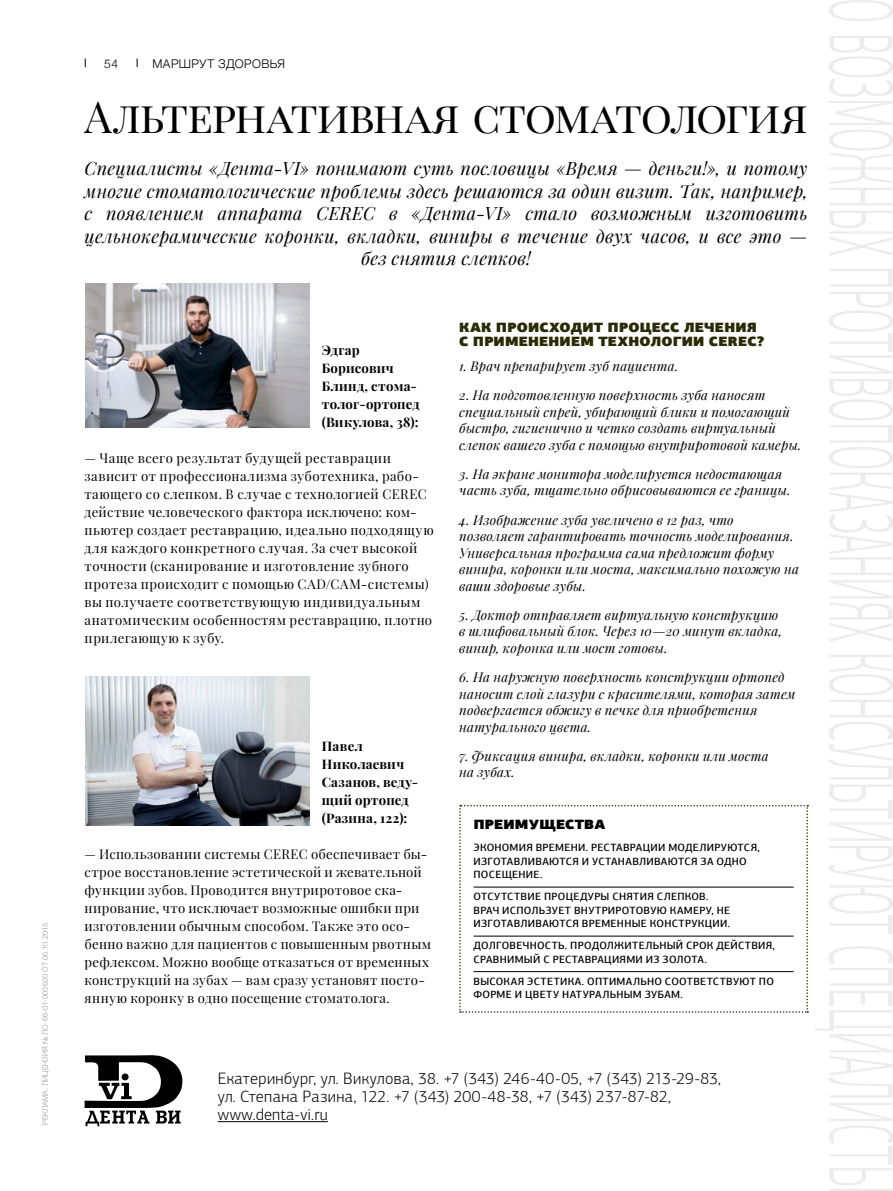
<style>
.page{position:relative;width:893px;height:1191px;background:#fff}
.page>*{position:absolute;margin:0;border:0;box-sizing:border-box;transform-origin:0 0}
._1__Header{font:43.5px "Playfair Display SC";letter-spacing:-.03em;color:#000}
._1__Header-2{font:italic 18px/22.5px "Playfair Display";letter-spacing:.015em;color:#000;text-align:center}
._1__Body_text{font:300 16.5px/18px "PF Agora Sans Pro";letter-spacing:.015em;color:#000}
._1__Body_text_small{font:900 13.5px/13.5px "PF Agora Sans Pro";letter-spacing:.015em;color:#2b2a06}
._1__Body_text_small-2{font:900 13.5px "PF Agora Sans Pro";letter-spacing:.015em;color:#000}
._1__Body_text-2{font:13.2px/18px "Playfair Display";letter-spacing:.025em;color:#000}
._1__Body_text-3{font:italic 13.2px/16.5px "Playfair Display";letter-spacing:.02em;color:#000}
._1__Body_text-4{font:700 13.2px/18px "Playfair Display";letter-spacing:.02em;color:#000}
.t1{font:300 12px "Helvetica Neue";letter-spacing:.03em;color:#000}
._1__Body_text_small-3{font:500 10.5px/13.5px "PF Agora Sans Pro";letter-spacing:.025em;color:#000}
.t2{font:300 7.5px "Helvetica Neue Cyr";color:#9b9c9c}
</style>
<div class="page">
<svg style="left:815px;top:0;width:78px;height:1191px"></svg>
<div style="left:74px;top:92px;width:742px;height:53px;background:#fff"></div>
<svg style="left:85px;top:1055px;width:97px;height:71px"></svg>
<hr style="left:218px;top:1121px;width:110px;height:1px;background:#000">
<svg style="left:459px;top:805px;width:349px;height:207px"></svg>
<img style="left:85px;top:283px;width:224px;height:145px">
<img style="left:85px;top:676px;width:224px;height:149px">
<p class="t2" style="left:41px;top:1125px;width:204px;rotate:-90deg">РЕКЛАМА. ЛИЦЕНЗИЯ № ЛО-66-01-003620 ОТ 06.10.2015</p>
<p class="t1" style="left:152px;top:54px;width:134px">МАРШРУТ ЗДОРОВЬЯ</p>
<p class="_1__Header" style="left:85px;top:82px;width:725px">Альтернативная стоматология</p>
<p class="_1__Header-2" style="left:85px;top:156px;width:724px">Специалисты «Дента-VI» понимают суть пословицы «Время — деньги!», и потому многие стоматологические проблемы здесь решаются за один визит. Так, например, с появлением аппарата CEREC в «Дента-VI» стало возможным изготовить цельнокерамические коронки, вкладки, виниры в течение двух часов, и все это — без снятия слепков!</p>
<p class="t1" style="left:104px;top:54px;width:15px">54</p>
<p class="_1__Body_text-4" style="left:322px;top:340px;width:99px">Эдгар<br>Борисович<br>Блинд, стома&shy;толог-ортопед (Викулова, 38):</p>
<p class="_1__Body_text-2" style="left:85px;top:448px;width:351px">— Чаще всего результат будущей реставрации зависит от профессионализма зуботехника, рабо&shy;тающего со слепком. В случае с технологией CEREC действие человеческого фактора исключено: ком&shy;пьютер создает реставрацию, идеально подходящую для каждого конкретного случая. За счет высокой точности (сканирование и изготовление зубного протеза происходит с помощью CAD/CAM-системы) вы получаете соответствующую индивидуальным анатомическим особенностям реставрацию, плотно прилегающую к зубу.</p>
<p class="_1__Body_text-4" style="left:322px;top:736px;width:98px">Павел<br>Николаевич<br>Сазанов, веду&shy;щий ортопед (Разина, 122):</p>
<p class="_1__Body_text-2" style="left:85px;top:844px;width:348px">— Использовании системы CEREC обеспечивает бы&shy;строе восстановление эстетической и жевательной функции зубов. Проводится внутриротовое ска&shy;нирование, что исключает возможные ошибки при изготовлении обычным способом. Также это осо&shy;бенно важно для пациентов с повышенным рвотным рефлексом. Можно вообще отказаться от временных конструкций на зубах — вам сразу установят посто&shy;янную коронку в одно посещение стоматолога.</p>
<p class="_1__Body_text_small" style="left:459px;top:321px;width:307px">КАК ПРОИСХОДИТ ПРОЦЕСС ЛЕЧЕНИЯ<br>С ПРИМЕНЕНИЕМ ТЕХНОЛОГИИ CEREC?</p>
<p class="_1__Body_text-3" style="left:459px;top:356px;width:221px">1. Врач препарирует зуб пациента.</p>
<p class="_1__Body_text-3" style="left:459px;top:386px;width:344px">2. На подготовленную поверхность зуба наносят специальный спрей, убирающий блики и помогающий быстро, гигиенично и четко создать виртуальный слепок вашего зуба с помощью внутриротовой камеры.</p>
<p class="_1__Body_text-3" style="left:459px;top:464px;width:333px">3. На экране монитора моделируется недостающая часть зуба, тщательно обрисовываются ее границы.</p>
<p class="_1__Body_text-3" style="left:459px;top:510px;width:341px">4. Изображение зуба увеличено в 12 раз, что позволяет гарантировать точность моделирования.<br>Универсальная программа сама предложит форму винира, коронки или моста, максимально похожую на ваши здоровые зубы.</p>
<p class="_1__Body_text-3" style="left:459px;top:605px;width:324px">5. Доктор отправляет виртуальную конструкцию в шлифовальный блок. Через 10—20 минут вкладка, винир, коронка или мост готовы.</p>
<p class="_1__Body_text-3" style="left:459px;top:668px;width:338px">6. На наружную поверхность конструкции ортопед наносит слой глазури с красителями, которая затем подвергается обжигу в печке для приобретения натурального цвета.</p>
<p class="_1__Body_text-3" style="left:459px;top:746px;width:311px">7. Фиксация винира, вкладки, коронки или моста на зубах.</p>
<p class="_1__Body_text_small-2" style="left:473px;top:815px;width:133px">ПРЕИМУЩЕСТВА</p>
<p class="_1__Body_text_small-3" style="left:473px;top:841px;width:288px">ЭКОНОМИЯ ВРЕМЕНИ. РЕСТАВРАЦИИ МОДЕЛИРУЮТСЯ,<br>ИЗГОТАВЛИВАЮТСЯ И УСТАНАВЛИВАЮТСЯ ЗА ОДНО<br>ПОСЕЩЕНИЕ.</p>
<p class="_1__Body_text_small-3" style="left:473px;top:890px;width:258px">ОТСУТСТВИЕ ПРОЦЕДУРЫ СНЯТИЯ СЛЕПКОВ.<br>ВРАЧ ИСПОЛЬЗУЕТ ВНУТРИРОТОВУЮ КАМЕРУ, НЕ<br>ИЗГОТАВЛИВАЮТСЯ ВРЕМЕННЫЕ КОНСТРУКЦИИ.</p>
<p class="_1__Body_text_small-3" style="left:473px;top:939px;width:303px">ДОЛГОВЕЧНОСТЬ. ПРОДОЛЖИТЕЛЬНЫЙ СРОК ДЕЙСТВИЯ,<br>СРАВНИМЫЙ С РЕСТАВРАЦИЯМИ ИЗ ЗОЛОТА.</p>
<p class="_1__Body_text_small-3" style="left:473px;top:974px;width:302px">ВЫСОКАЯ ЭСТЕТИКА. ОПТИМАЛЬНО СООТВЕТСТВУЮТ ПО<br>ФОРМЕ И ЦВЕТУ НАТУРАЛЬНЫМ ЗУБАМ.</p>
<p class="_1__Body_text" style="left:218px;top:1070px;width:505px">Екатеринбург, ул. Викулова, 38. +7 (343) 246-40-05, +7 (343) 213-29-83, ул. Степана Разина, 122. +7 (343) 200-48-38, +7 (343) 237-87-82, www.denta-vi.ru</p>
</div>
